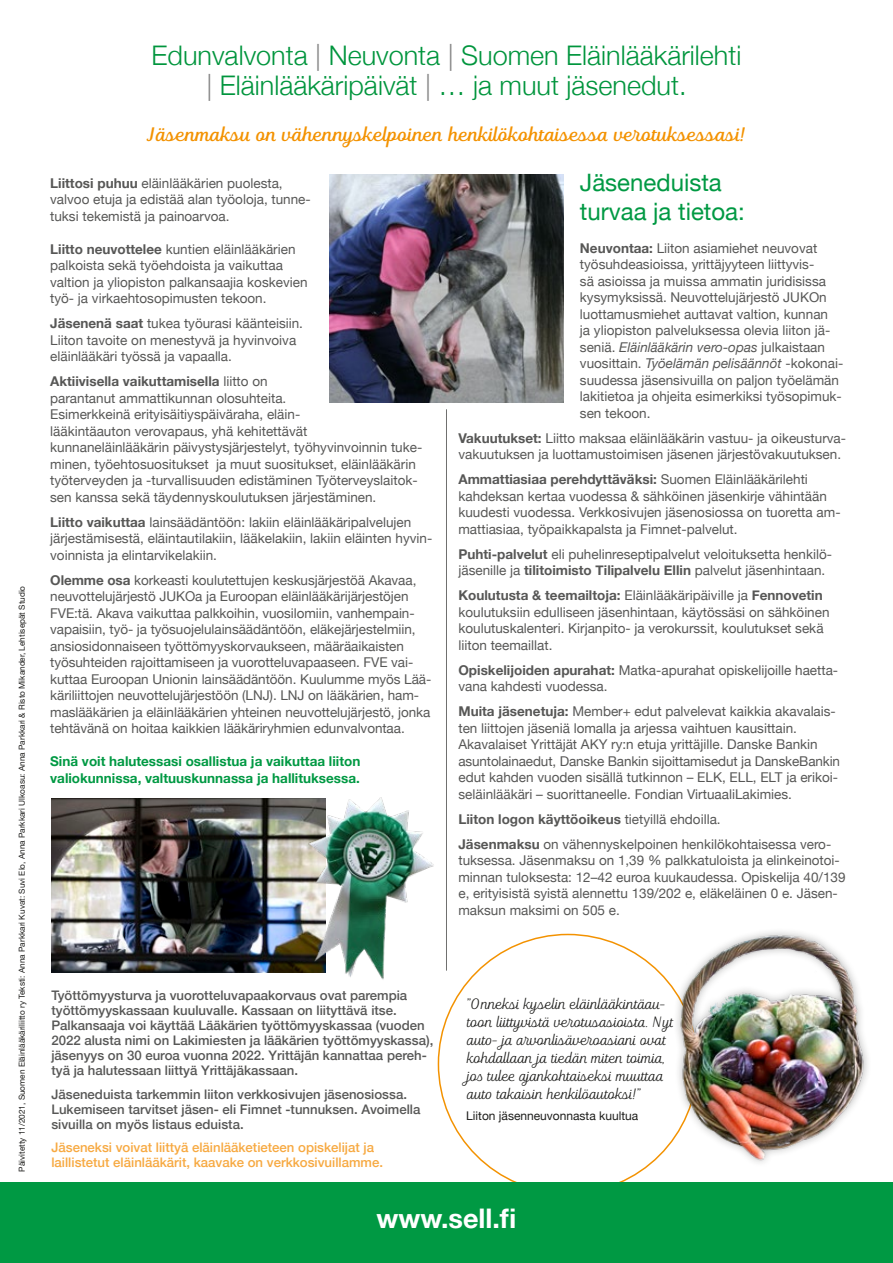
<style>
.page{position:relative;width:893px;height:1263px;background:#fff}
.page>*{position:absolute;margin:0;border:0;box-sizing:border-box;transform-origin:0 0}
.t1{font:300 27px/30px "Helvetica Neue";color:#00953d;text-align:center}
.t2{font:700 27px "Helvetica Neue";color:#fff}
.t3{font:24px/28.8px "Helvetica Neue";color:#009943}
.t4{font:19.5px "TT Polls Script";color:#f39200}
.t5{font:300 15px/18px "TT Polls Script";letter-spacing:-.015em;color:#1d1d1b}
.t6{font:13.5px/16.5px "Helvetica Neue";color:#575756}
.t7{font:700 13.5px/16.5px "Helvetica Neue";color:#009943}
.t8{font:500 13.2px/15px "Helvetica Neue";color:#575756}
.t9{font:500 13.2px/15px "Helvetica Neue";color:#f7a941}
.t10{font:12px "Helvetica Neue";color:#1d1d1b}
.t11{font:8.25px "Helvetica Neue";color:#1d1d1b}
.s1{color:#878787}
.s2{font-weight:700}
.s3{font-style:italic}
</style>
<div class="page">
<img style="left:51px;top:798px;width:250px;height:174px">
<img style="left:330px;top:174px;width:233px;height:228px">
<img style="left:301px;top:797px;width:133px;height:183px">
<hr style="left:446px;top:409px;width:1px;height:562px;background:#70706f">
<div style="left:0;top:1182px;width:893px;height:81px;background:#009943"></div>
<img style="left:675px;top:931px;width:192px;height:232px">
<p class="t11" style="left:16px;top:1171px;width:587px;rotate:-90deg">Päivitetty 11/2021, Suomen Eläinlääkäriliitto ry Teksti: Anna Parkkari Kuvat: Suvi Elo, Anna Parkkari Ulkoasu: Anna Parkkari &amp; Risto Mikander, Lehtisepät Studio</p>
<h1 class="t1" style="left:152px;top:39px;width:591px">Edunvalvonta <span class="s1">|</span> Neuvonta <span class="s1">|</span> Suomen Eläinlääkärilehti <span class="s1">|</span> Eläinlääkäripäivät <span class="s1">|</span> … ja muut jäsenedut.</h1>
<h3 class="t4" style="left:147px;top:122px;width:599px">Jäsenmaksu on vähennyskelpoinen henkilökohtaisessa verotuksessasi!</h3>
<p class="t6" style="left:50px;top:175px;width:262px"><span class="s2">Liittosi puhuu</span> eläinlääkärien puolesta, valvoo etuja ja edistää alan työoloja, tunne&shy;tuksi tekemistä ja painoarvoa.</p>
<p class="t6" style="left:50px;top:241px;width:259px"><span class="s2">Liitto neuvottelee</span> kuntien eläinlääkärien palkoista sekä työehdoista ja vaikuttaa valtion ja yliopiston palkansaajia koskevien työ- ja virkaehtosopimusten tekoon.</p>
<p class="t6" style="left:50px;top:316px;width:254px"><span class="s2">Jäsenenä saat</span> tukea työurasi käänteisiin.<br>Liiton tavoite on menestyvä ja hyvinvoiva eläinlääkäri työssä ja vapaalla.</p>
<p class="t6" style="left:50px;top:374px;width:374px"><span class="s2">Aktiivisella vaikuttamisella</span> liitto on<br>parantanut ammattikunnan olosuhteita.<br>Esimerkkeinä erityisäitiyspäiväraha, eläin-<br>lääkintäauton verovapaus, yhä kehitettävät kunnaneläinlääkärin päivystysjärjestelyt, työhyvinvoinnin tuke&shy;minen, työehtosuositukset ja muut suositukset, eläinlääkärin työterveyden ja -turvallisuuden edistäminen Työterveyslaitok&shy;sen kanssa sekä täydennyskoulutuksen järjestäminen.</p>
<p class="t6" style="left:50px;top:514px;width:384px"><span class="s2">Liitto vaikuttaa</span> lainsäädäntöön: lakiin eläinlääkäripalvelujen järjestämisestä, eläintautilakiin, lääkelakiin, lakiin eläinten hyvin&shy;voinnista ja elintarvikelakiin.</p>
<p class="t6" style="left:50px;top:572px;width:383px"><span class="s2">Olemme osa</span> korkeasti koulutettujen keskusjärjestöä Akavaa, neuvottelujärjestö JUKOa ja Euroopan eläinlääkärijärjestöjen FVE:tä. Akava vaikuttaa palkkoihin, vuosilomiin, vanhempain&shy;vapaisiin, työ- ja työsuojelulainsäädäntöön, eläkejärjestelmiin, ansiosidonnaiseen työttömyyskorvaukseen, määräaikaisten työsuhteiden rajoittamiseen ja vuorotteluvapaaseen. FVE vai&shy;kuttaa Euroopan Unionin lainsäädäntöön. Kuulumme myös Lää&shy;käriliittojen neuvottelujärjestöön (LNJ). LNJ on lääkärien, ham&shy;maslääkärien ja eläinlääkärien yhteinen neuvottelujärjestö, jonka tehtävänä on hoitaa kaikkien lääkäriryhmien edunvalvontaa.</p>
<p class="t7" style="left:50px;top:753px;width:312px">Sinä voit halutessasi osallistua ja vaikuttaa liiton valiokunnissa, valtuuskunnassa ja hallituksessa.</p>
<h2 class="t3" style="left:580px;top:169px;width:166px">Jäseneduista turvaa ja tietoa:</h2>
<p class="t6" style="left:580px;top:240px;width:265px"><span class="s2">Neuvontaa:</span> Liiton asiamiehet neuvovat työsuhdeasioissa, yrittäjyyteen liittyvis-<br>sä asioissa ja muissa ammatin juridisissa kysymyksissä. Neuvottelujärjestö JUKOn luottamusmiehet auttavat valtion, kunnan<br>ja yliopiston palveluksessa olevia liiton jä&shy;seniä. <span class="s3">Eläinlääkärin vero-opas</span> julkaistaan vuosittain. <span class="s3">Työelämän pelisäännöt</span> -kokonai&shy;suudessa jäsensivuilla on paljon työelämän lakitietoa ja ohjeita esimerkiksi työsopimuk&shy;sen tekoon.</p>
<p class="t6" style="left:458px;top:430px;width:389px"><span class="s2">Vakuutukset:</span> Liitto maksaa eläinlääkärin vastuu- ja oikeusturva&shy;vakuutuksen ja luottamustoimisen jäsenen järjestövakuutuksen.</p>
<p class="t6" style="left:458px;top:472px;width:384px"><span class="s2">Ammattiasiaa perehdyttäväksi:</span> Suomen Eläinlääkärilehti kahdeksan kertaa vuodessa &amp; sähköinen jäsenkirje vähintään kuudesti vuodessa. Verkkosivujen jäsenosiossa on tuoretta am&shy;mattiasiaa, työpaikkapalsta ja Fimnet-palvelut.</p>
<p class="t6" style="left:458px;top:546px;width:375px"><span class="s2">Puhti-palvelut</span> eli puhelinreseptipalvelut veloituksetta henkilö&shy;jäsenille ja <span class="s2">tilitoimisto Tilipalvelu Ellin</span> palvelut jäsenhintaan.</p>
<p class="t6" style="left:458px;top:588px;width:373px"><span class="s2">Koulutusta &amp; teemailtoja:</span> Eläinlääkäripäiville ja <span class="s2">Fennovetin </span>koulutuksiin edulliseen jäsenhintaan, käytössäsi on sähköinen koulutuskalenteri. Kirjanpito- ja verokurssit, koulutukset sekä liiton teemaillat.</p>
<p class="t6" style="left:458px;top:662px;width:381px"><span class="s2">Opiskelijoiden apurahat:</span> Matka-apurahat opiskelijoille haetta&shy;vana kahdesti vuodessa.</p>
<p class="t6" style="left:458px;top:704px;width:383px"><span class="s2">Muita jäsenetuja:</span> Member+ edut palvelevat kaikkia akavalais&shy;ten liittojen jäseniä lomalla ja arjessa vaihtuen kausittain.<br>Akavalaiset Yrittäjät AKY ry:n etuja yrittäjille. Danske Bankin asuntolainaedut, Danske Bankin sijoittamisedut ja DanskeBankin edut kahden vuoden sisällä tutkinnon – ELK, ELL, ELT ja erikoi&shy;seläinlääkäri – suorittaneelle. Fondian VirtuaaliLakimies.</p>
<p class="t6" style="left:458px;top:807px;width:374px;line-height:25px"><span class="s2">Liiton logon käyttöoikeus</span> tietyillä ehdoilla.<br><span class="s2">Jäsenmaksu</span> on vähennyskelpoinen henkilökohtaisessa vero-</p>
<p class="t6" style="left:458px;top:853px;width:389px">tuksessa. Jäsenmaksu on 1,39 % palkkatuloista ja elinkeinotoi&shy;minnan tuloksesta: 12–42 euroa kuukaudessa. Opiskelija 40/139 e, erityisistä syistä alennettu 139/202 e, eläkeläinen 0 e. Jäsen&shy;maksun maksimi on 505 e.</p>
<p class="t8" style="left:51px;top:987px;width:383px">Työttömyysturva ja vuorotteluvapaakorvaus ovat parempia työttömyyskassaan kuuluvalle. Kassaan on liityttävä itse.<br>Palkansaaja voi käyttää Lääkärien työttömyyskassaa (vuoden 2022 alusta nimi on Lakimiesten ja lääkärien työttömyyskassa), jäsenyys on 30 euroa vuonna 2022. Yrittäjän kannattaa pereh&shy;tyä ja halutessaan liittyä Yrittäjäkassaan.</p>
<p class="t8" style="left:51px;top:1085px;width:371px">Jäseneduista tarkemmin liiton verkkosivujen jäsenosiossa.<br>Lukemiseen tarvitset jäsen- eli Fimnet -tunnuksen. Avoimella sivuilla on myös listaus eduista.</p>
<p class="t9" style="left:51px;top:1139px;width:333px">Jäseneksi voivat liittyä eläinlääketieteen opiskelijat ja laillistetut eläinlääkärit, kaavake on verkkosivuillamme.</p>
<h1 class="t2" style="left:377px;top:1197px;width:141px">www.sell.fi</h1>
<p class="t5" style="left:466px;top:995px;width:209px">”Onneksi kyselin eläinlääkintäau&shy;toon liittyvistä verotusasioista. Nyt auto- ja arvonlisäveroasiani ovat kohdallaan ja tiedän miten toimia, jos tulee ajankohtaiseksi muuttaa auto takaisin henkilöautoksi!”</p>
<p class="t10" style="left:466px;top:1106px;width:174px">Liiton jäsenneuvonnasta kuultua</p>
</div>
